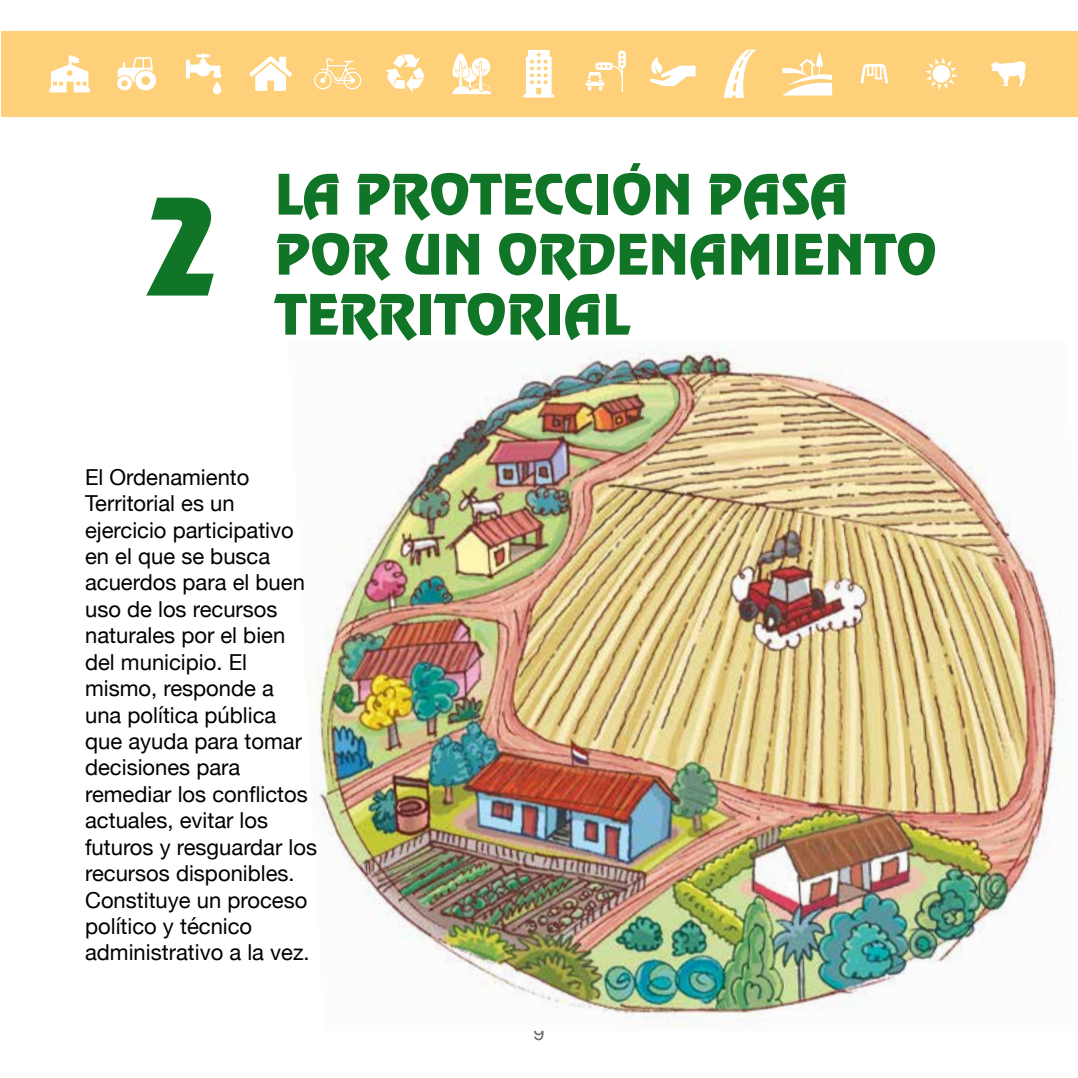
<style>
.page{position:relative;width:1078px;height:1078px;background:#fff}
.page>*{position:absolute;margin:0;border:0;box-sizing:border-box;transform-origin:0 0}
.t1{font:120px "Billboard";color:#107527}
.t2{font:50px/60px "Billboard";letter-spacing:.01em;color:#107527}
.t3{font:22px/26.4px "Helvetica Neue";color:#000}
.t4{font:20px "Helvetica Neue";color:#6f6f6e}
</style>
<div class="page">
<div style="left:1px;top:31px;width:1076px;height:85px;background:#fdd079"></div>
<svg style="left:452px;top:53px;width:39px;height:41px"></svg>
<svg style="left:650px;top:57px;width:45px;height:29px"></svg>
<svg style="left:585px;top:51px;width:40px;height:41px"></svg>
<svg style="left:523px;top:50px;width:31px;height:47px"></svg>
<svg style="left:925px;top:57px;width:32px;height:33px"></svg>
<svg style="left:723px;top:50px;width:33px;height:48px"></svg>
<svg style="left:860px;top:64px;width:27px;height:20px"></svg>
<svg style="left:782px;top:52px;width:49px;height:43px"></svg>
<svg style="left:991px;top:61px;width:34px;height:25px"></svg>
<svg style="left:385px;top:54px;width:39px;height:39px"></svg>
<svg style="left:314px;top:58px;width:47px;height:31px"></svg>
<svg style="left:249px;top:57px;width:43px;height:34px"></svg>
<svg style="left:186px;top:53px;width:35px;height:26px"></svg>
<svg style="left:213px;top:81px;width:8px;height:13px"></svg>
<svg style="left:117px;top:57px;width:39px;height:33px"></svg>
<svg style="left:49px;top:55px;width:41px;height:37px"></svg>
<img style="left:308px;top:340px;width:756px;height:681px">
<h1 class="t1" style="left:148px;top:167px;width:71px">2</h1>
<h2 class="t2" style="left:275px;top:164px;width:662px">LA PROTECCIÓN PASA<br>POR UN ORDENAMIENTO<br>TERRITORIAL</h2>
<p class="t3" style="left:85px;top:465px;width:233px">El Ordenamiento<br>Territorial es un ejercicio participativo en el que se busca acuerdos para el buen uso de los recursos naturales por el bien del municipio. El mismo, responde a<br>una política pública que ayuda para tomar decisiones para remediar los conflictos actuales, evitar los futuros y resguardar los recursos disponibles.<br>Constituye un proceso político y técnico administrativo a la vez.</p>
<p class="t4" style="left:533px;top:1018px;width:13px">9</p>
</div>
